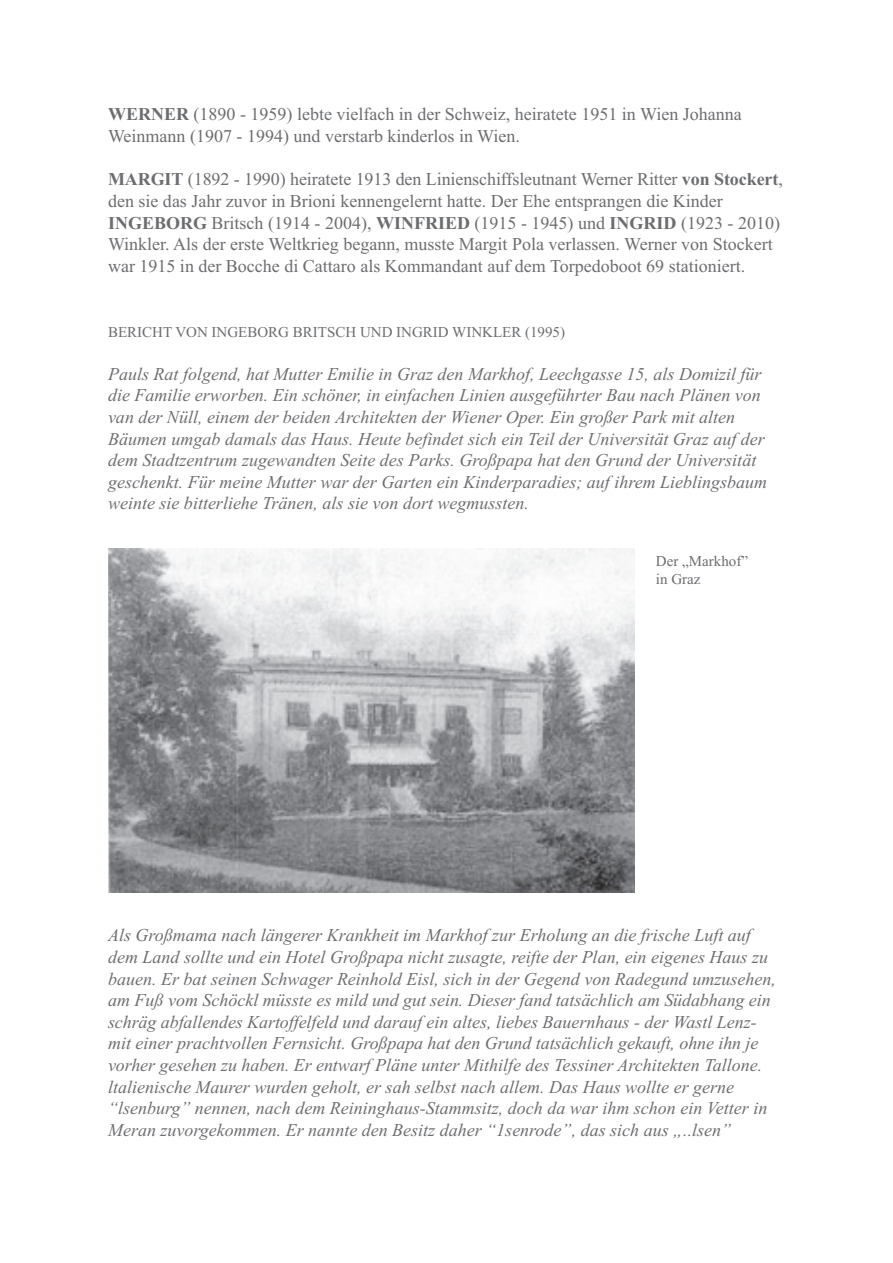
<style>
.page{position:relative;width:893px;height:1263px;background:#fff}
.page>*{position:absolute;margin:0;border:0;box-sizing:border-box;transform-origin:0 0}
.t1{font:italic 18px/21.6px "Times New Roman";color:#6c6d70}
.t2{font:18px/21.6px "Times New Roman";color:#6c6d70}
.t3{font:15px/18px "Times New Roman";color:#6c6d70}
.s1{font-weight:700}
</style>
<div class="page">
<img style="left:108px;top:548px;width:526px;height:345px">
<p class="t2" style="left:108px;top:103px;width:635px"><span class="s1">WERNER</span> (1890 - 1959) lebte vielfach in der Schweiz, heiratete 1951 in Wien Johanna<br>Weinmann (1907 - 1994) und verstarb kinderlos in Wien.</p>
<p class="t2" style="left:108px;top:168px;width:676px"><span class="s1">MARGIT</span> (1892 - 1990) heiratete 1913 den Linienschiffsleutnant Werner Ritter <span class="s1">von Stockert</span>, den sie das Jahr zuvor in Brioni kennengelernt hatte. Der Ehe entsprangen die Kinder <span class="s1">INGEBORG</span> Britsch (1914 - 2004), <span class="s1">WINFRIED</span> (1915 - 1945) und <span class="s1">INGRID</span> (1923 - 2010)<br>Winkler. Als der erste Weltkrieg begann, musste Margit Pola verlassen. Werner von Stockert war 1915 in der Bocche di Cattaro als Kommandant auf dem Torpedoboot 69 stationiert.</p>
<p class="t3" style="left:108px;top:322px;width:459px">BERICHT VON INGEBORG BRITSCH UND INGRID WINKLER (1995)</p>
<p class="t1" style="left:108px;top:363px;width:661px">Pauls Rat folgend, hat Mutter Emilie in Graz den Markhof, Leechgasse 15, als Domizil für die Familie erworben. Ein schöner, in einfachen Linien ausgeführter Bau nach Plänen von van der Nüll, einem der beiden Architekten der Wiener Oper. Ein großer Park mit alten Bäumen umgab damals das Haus. Heute befindet sich ein Teil der Universität Graz auf der dem Stadtzentrum zugewandten Seite des Parks. Großpapa hat den Grund der Universität geschenkt. Für meine Mutter war der Garten ein Kinderparadies; auf ihrem Lieblingsbaum weinte sie bitterliehe Tränen, als sie von dort wegmussten.</p>
<p class="t3" style="left:656px;top:552px;width:94px">Der „Markhof” in Graz</p>
<p class="t1" style="left:108px;top:924px;width:669px">Als Großmama nach längerer Krankheit im Markhof zur Erholung an die frische Luft auf dem Land sollte und ein Hotel Großpapa nicht zusagte, reifte der Plan, ein eigenes Haus zu bauen. Er bat seinen Schwager Reinhold Eisl, sich in der Gegend von Radegund umzusehen, am Fuß vom Schöckl müsste es mild und gut sein. Dieser fand tatsächlich am Südabhang ein schräg abfallendes Kartoffelfeld und darauf ein altes, liebes Bauernhaus - der Wastl Lenz&shy;mit einer prachtvollen Fernsicht. Großpapa hat den Grund tatsächlich gekauft, ohne ihn je vorher gesehen zu haben. Er entwarf Pläne unter Mithilfe des Tessiner Architekten Tallone. ltalienische Maurer wurden geholt, er sah selbst nach allem. Das Haus wollte er gerne “lsenburg” nennen, nach dem Reininghaus-Stammsitz, doch da war ihm schon ein Vetter in Meran zuvorgekommen. Er nannte den Besitz daher “1senrode”, das sich aus „..lsen”</p>
</div>
